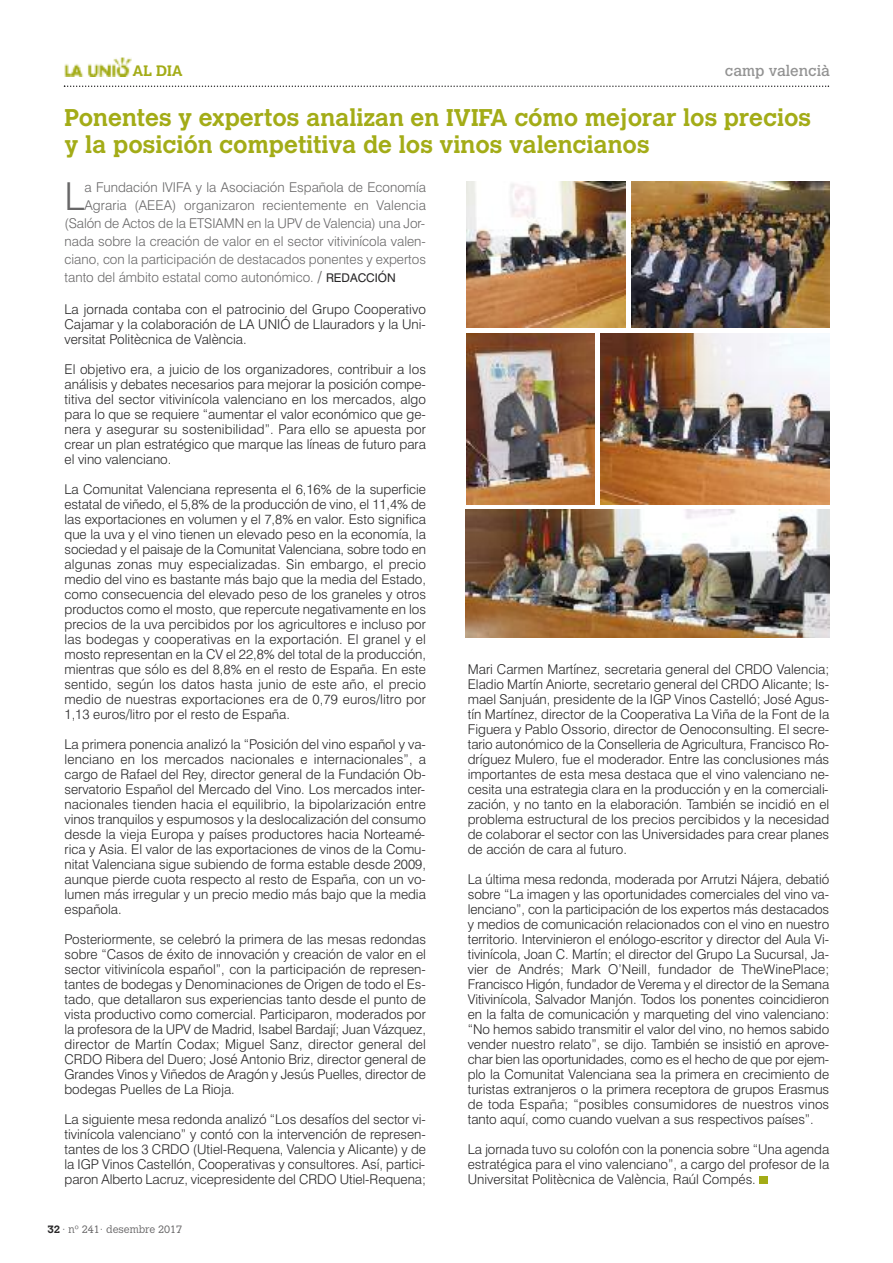
<style>
.page{position:relative;width:893px;height:1263px;background:#fff}
.page>*{position:absolute;margin:0;border:0;box-sizing:border-box;transform-origin:0 0}
.t1{font:300 38.55px "Swiss 721 BT";color:#686768}
.t2{font:700 24px/27px "Calvert MT Std";color:#a3ac17}
.t3{font:15px "Calvert MT Std";color:#939393}
.t4{font:700 15px "Calvert MT Std";color:#a3ac17}
.t5{font:300 13.5px/15px "Swiss 721 BT";color:#272627;text-align:justify}
.t6{font:300 13.5px "Swiss 721 BT";color:#686768}
.t7{font:300 10.5px "Calvert MT Std";color:#686768}
.s1{font-weight:400;font-size:15px}
.s2{font-weight:400;font-size:12px;color:#272627}
.s3{font-weight:700;color:#272627}
</style>
<div class="page">
<div style="left:759px;top:1176px;width:9px;height:8px;background:#a3ac17"></div>
<svg style="left:64px;top:86px;width:765px;height:1px"></svg>
<img style="left:65px;top:57px;width:67px;height:20px">
<img style="left:467px;top:182px;width:159px;height:145px">
<img style="left:631px;top:182px;width:198px;height:145px">
<img style="left:467px;top:333px;width:127px;height:171px">
<img style="left:601px;top:333px;width:228px;height:171px">
<img style="left:466px;top:510px;width:363px;height:128px">
<p class="t4" style="left:132px;top:65px;width:52px">AL DIA</p>
<p class="t3" style="left:725px;top:65px;width:106px">camp valencià</p>
<h2 class="t2" style="left:65px;top:106px;width:748px">Ponentes y expertos analizan en IVIFA cómo mejorar los precios y la posición competitiva de los vinos valencianos</h2>
<h1 class="t1" style="left:65px;top:182px;width:22px">L</h1>
<p class="t6" style="left:85px;top:182px;width:343px">a Fundación IVIFA y la Asociación Española de Economía</p>
<p class="t6" style="left:84px;top:200px;width:343px">Agraria (AEEA) organizaron recientemente en Valencia</p>
<p class="t6" style="left:65px;top:218px;width:362px">(Salón de Actos de la ETSIAMN en la UPV de Valencia) una Jor-</p>
<p class="t6" style="left:65px;top:236px;width:363px">nada sobre la creación de valor en el sector vitivinícola valen-</p>
<p class="t6" style="left:65px;top:254px;width:363px">ciano, con la participación de destacados ponentes y expertos</p>
<p class="t6" style="left:65px;top:272px;width:333px">tanto del ámbito estatal como autonómico. <span class="s1">/</span> <span class="s2">REDACCIÓN</span></p>
<p class="t5" style="left:65px;top:303px;width:363px">La jornada contaba con el patrocinio del Grupo Cooperativo Cajamar y la colaboración de LA UNIÓ de Llauradors y la Uni&shy;versitat Politècnica de València.</p>
<p class="t5" style="left:65px;top:363px;width:363px">El objetivo era, a juicio de los organizadores, contribuir a los análisis y debates necesarios para mejorar la posición compe&shy;titiva del sector vitivinícola valenciano en los mercados, algo para lo que se requiere “aumentar el valor económico que ge&shy;nera y asegurar su sostenibilidad”. Para ello se apuesta por crear un plan estratégico que marque las líneas de futuro para el vino valenciano.</p>
<p class="t5" style="left:65px;top:483px;width:363px">La Comunitat Valenciana representa el 6,16% de la superficie estatal de viñedo, el 5,8% de la producción de vino, el 11,4% de las exportaciones en volumen y el 7,8% en valor. Esto significa que la uva y el vino tienen un elevado peso en la economía, la sociedad y el paisaje de la Comunitat Valenciana, sobre todo en algunas zonas muy especializadas. Sin embargo, el precio medio del vino es bastante más bajo que la media del Estado, como consecuencia del elevado peso de los graneles y otros productos como el mosto, que repercute negativamente en los precios de la uva percibidos por los agricultores e incluso por las bodegas y cooperativas en la exportación. El granel y el mosto representan en la CV el 22,8% del total de la producción, mientras que sólo es del 8,8% en el resto de España. En este sentido, según los datos hasta junio de este año, el precio medio de nuestras exportaciones era de 0,79 euros/litro por 1,13 euros/litro por el resto de España.</p>
<p class="t5" style="left:65px;top:738px;width:363px">La primera ponencia analizó la “Posición del vino español y va&shy;lenciano en los mercados nacionales e internacionales”, a cargo de Rafael del Rey, director general de la Fundación Ob&shy;servatorio Español del Mercado del Vino. Los mercados inter&shy;nacionales tienden hacia el equilibrio, la bipolarización entre vinos tranquilos y espumosos y la deslocalización del consumo desde la vieja Europa y países productores hacia Norteamé&shy;rica y Asia. El valor de las exportaciones de vinos de la Comu&shy;nitat Valenciana sigue subiendo de forma estable desde 2009, aunque pierde cuota respecto al resto de España, con un vo&shy;lumen más irregular y un precio medio más bajo que la media española.</p>
<p class="t5" style="left:65px;top:933px;width:363px">Posteriormente, se celebró la primera de las mesas redondas sobre “Casos de éxito de innovación y creación de valor en el sector vitivinícola español”, con la participación de represen&shy;tantes de bodegas y Denominaciones de Origen de todo el Es&shy;tado, que detallaron sus experiencias tanto desde el punto de vista productivo como comercial. Participaron, moderados por la profesora de la UPV de Madrid, Isabel Bardají; Juan Vázquez, director de Martín Codax; Miguel Sanz, director general del CRDO Ribera del Duero; José Antonio Briz, director general de Grandes Vinos y Viñedos de Aragón y Jesús Puelles, director de bodegas Puelles de La Rioja.</p>
<p class="t5" style="left:65px;top:1113px;width:363px">La siguiente mesa redonda analizó “Los desafíos del sector vi&shy;tivinícola valenciano” y contó con la intervención de represen&shy;tantes de los 3 CRDO (Utiel-Requena, Valencia y Alicante) y de la IGP Vinos Castellón, Cooperativas y consultores. Así, partici&shy;paron Alberto Lacruz, vicepresidente del CRDO Utiel-Requena;</p>
<p class="t7" style="left:47px;top:1225px;width:136px"><span class="s3">32</span> · nº 241· desembre 2017</p>
<p class="t5" style="left:468px;top:663px;width:363px">Mari Carmen Martínez, secretaria general del CRDO Valencia; Eladio Martín Aniorte, secretario general del CRDO Alicante; Is&shy;mael Sanjuán, presidente de la IGP Vinos Castelló; José Agus&shy;tín Martínez, director de la Cooperativa La Viña de la Font de la Figuera y Pablo Ossorio, director de Oenoconsulting. El secre&shy;tario autonómico de la Conselleria de Agricultura, Francisco Ro&shy;dríguez Mulero, fue el moderador. Entre las conclusiones más importantes de esta mesa destaca que el vino valenciano ne&shy;cesita una estrategia clara en la producción y en la comerciali&shy;zación, y no tanto en la elaboración. También se incidió en el problema estructural de los precios percibidos y la necesidad de colaborar el sector con las Universidades para crear planes de acción de cara al futuro.</p>
<p class="t5" style="left:468px;top:873px;width:363px">La última mesa redonda, moderada por Arrutzi Nájera, debatió sobre “La imagen y las oportunidades comerciales del vino va&shy;lenciano”, con la participación de los expertos más destacados y medios de comunicación relacionados con el vino en nuestro territorio. Intervinieron el enólogo-escritor y director del Aula Vi&shy;tivinícola, Joan C. Martín; el director del Grupo La Sucursal, Ja&shy;vier de Andrés; Mark O’Neill, fundador de TheWinePlace; Francisco Higón, fundador de Verema y el director de la Semana Vitivinícola, Salvador Manjón. Todos los ponentes coincidieron en la falta de comunicación y marqueting del vino valenciano: “No hemos sabido transmitir el valor del vino, no hemos sabido vender nuestro relato”, se dijo. También se insistió en aprove&shy;char bien las oportunidades, como es el hecho de que por ejem&shy;plo la Comunitat Valenciana sea la primera en crecimiento de turistas extranjeros o la primera receptora de grupos Erasmus de toda España; “posibles consumidores de nuestros vinos tanto aquí, como cuando vuelvan a sus respectivos países”.</p>
<p class="t5" style="left:468px;top:1143px;width:363px">La jornada tuvo su colofón con la ponencia sobre “Una agenda estratégica para el vino valenciano”, a cargo del profesor de la Universitat Politècnica de València, Raúl Compés.</p>
</div>
